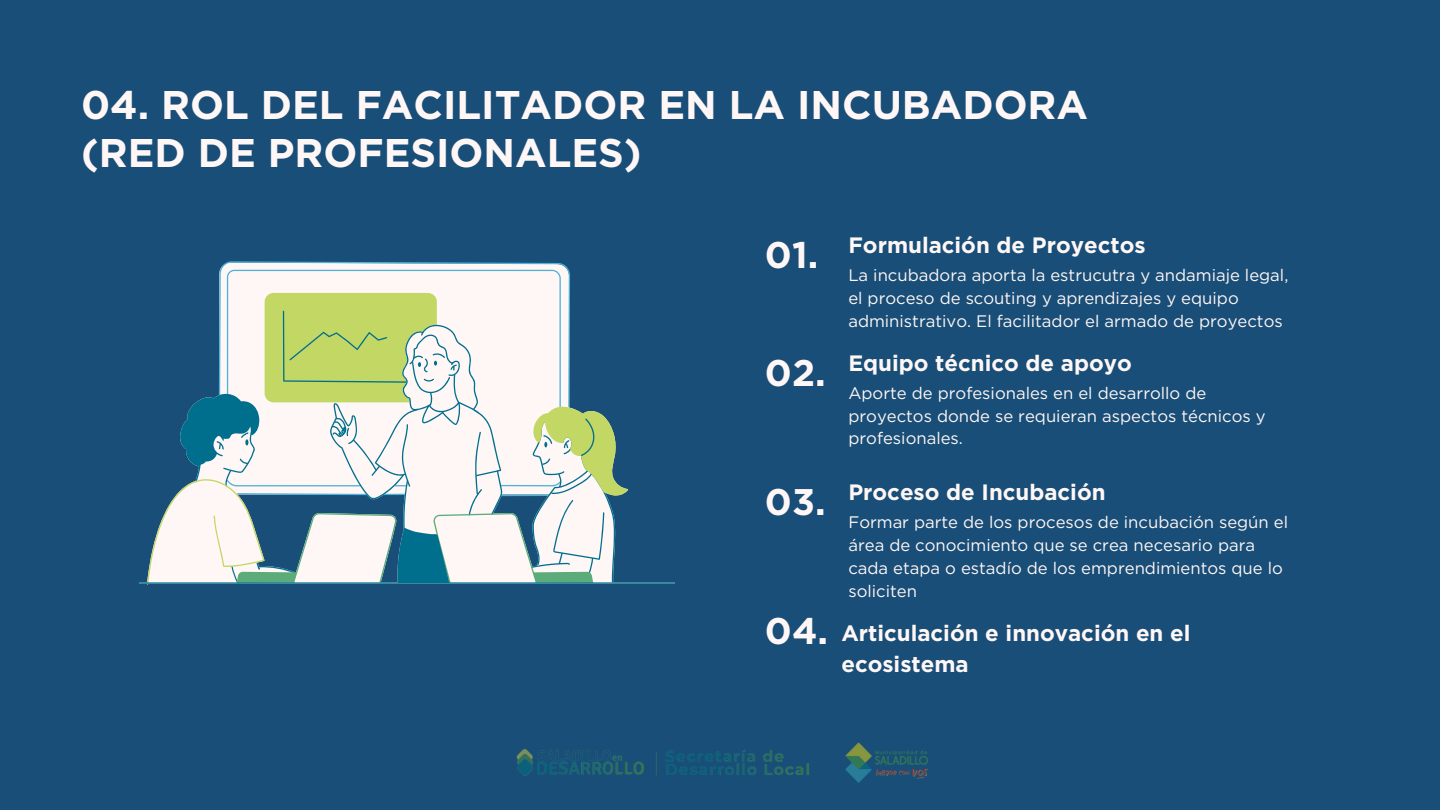
<style>
.page{position:relative;width:1440px;height:810px;background:#184e77}
.page>*{position:absolute;margin:0;border:0;box-sizing:border-box;transform-origin:0 0}
.t1{font:700 40px/48px "Gotham";color:#fff6f6}
.t2{font:700 37.1px "Gotham";color:#fff6f6}
.t3{font:700 22.2px/30.6px "Gotham";color:#fff6f6}
.t4{font:16.7px/22.9px "Gotham";color:#fff6f6}
</style>
<div class="page">
<svg style="left:219px;top:261px;width:351px;height:63px;background:#e4e8d7"></svg>
<div style="left:283px;top:311px;width:136px;height:13px;background:#c2d764"></div>
<svg style="left:192px;top:324px;width:378px;height:82px;background:#c8d7b5"></svg>
<svg style="left:147px;top:406px;width:460px;height:179px;fill:#fff6f6"></svg>
<svg style="left:139px;top:419px;width:536px;height:165px;fill:#fff6f6"></svg>
<img style="left:516px;top:749px;width:293px;height:27px">
<img style="left:845px;top:743px;width:83px;height:39px">
<p class="t1" style="left:81px;top:81px;width:1009px">04. ROL DEL FACILITADOR EN LA INCUBADORA (RED DE PROFESIONALES)</p>
<p class="t2" style="left:765px;top:232px;width:55px">01.</p>
<p class="t2" style="left:765px;top:350px;width:62px">02.</p>
<p class="t2" style="left:765px;top:480px;width:62px">03.</p>
<p class="t3" style="left:848px;top:230px;width:299px">Formulación de Proyectos</p>
<p class="t4" style="left:848px;top:263px;width:442px">La incubadora aporta la estrucutra y andamiaje legal, el proceso de scouting y aprendizajes y equipo administrativo. El facilitador el armado de proyectos</p>
<p class="t3" style="left:848px;top:348px;width:285px">Equipo técnico de apoyo</p>
<p class="t4" style="left:848px;top:381px;width:419px">Aporte de profesionales en el desarrollo de proyectos donde se requieran aspectos técnicos y profesionales.</p>
<p class="t3" style="left:848px;top:477px;width:259px">Proceso de Incubación</p>
<p class="t4" style="left:848px;top:511px;width:441px">Formar parte de los procesos de incubación según el área de conocimiento que se crea necesario para cada etapa o estadío de los emprendimientos que lo soliciten</p>
<p class="t2" style="left:765px;top:609px;width:65px">04.</p>
<p class="t3" style="left:841px;top:618px;width:351px">Articulación e innovación en el ecosistema</p>
</div>
